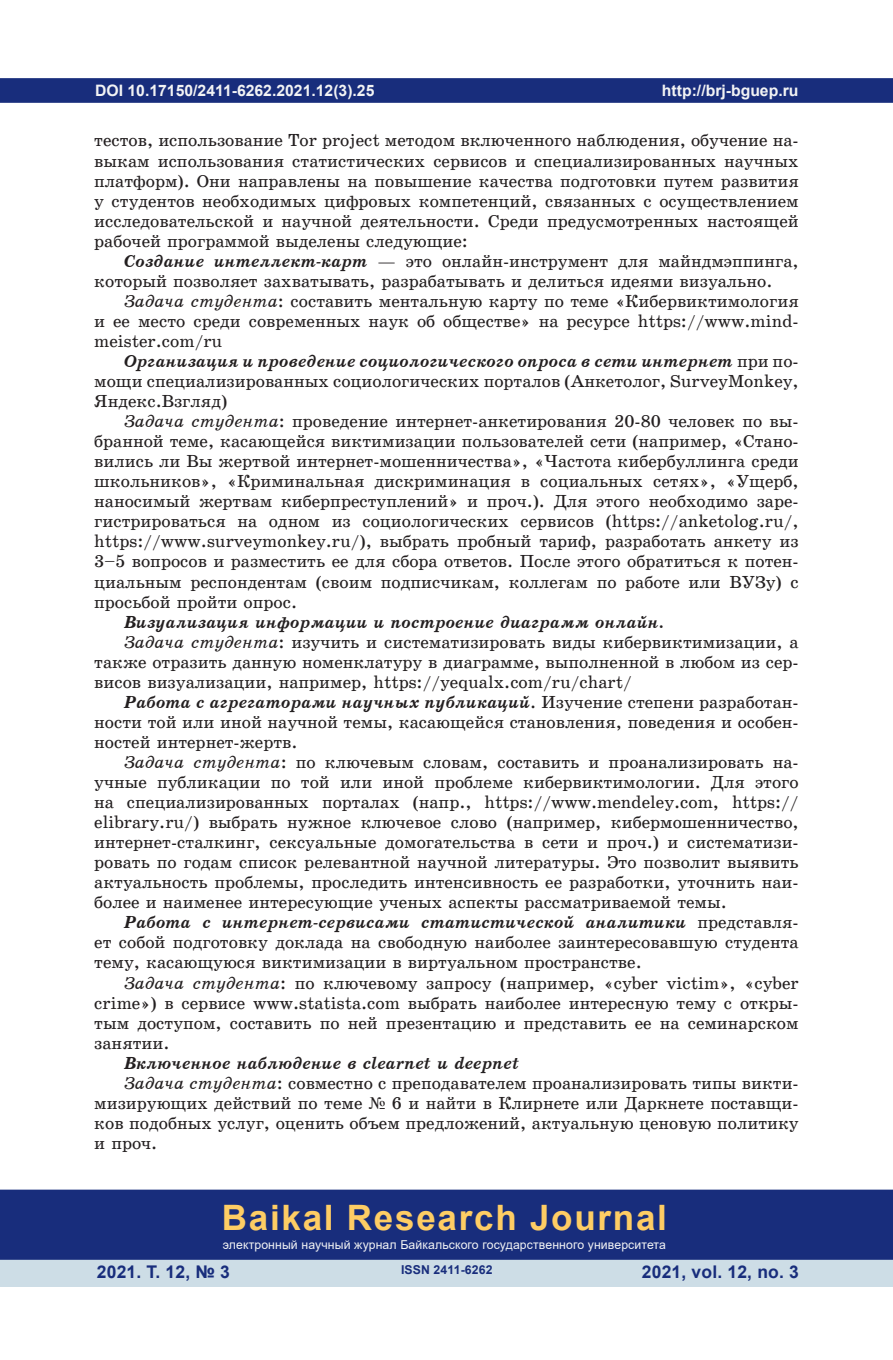
<style>
.page{position:relative;width:893px;height:1360px;background:#fff}
.page>*{position:absolute;margin:0;border:0;box-sizing:border-box;transform-origin:0 0}
.t1{font:700 35px "Arial";letter-spacing:.05em;color:#fecd64}
.t2{font:17.5px/20.1px "School Book C";color:#231f20;text-align:justify}
.t3{font:italic 17.5px "School Book C Bold";color:#231f20}
.t4{font:700 17.5px "Arial";letter-spacing:.01em;color:#182d7c}
.t5{font:700 15.75px "Arial";color:#f2f3f4}
.t6{font:12.25px "Arial";letter-spacing:.01em;color:#f2f3f4}
.t7{font:700 12.25px "Arial";letter-spacing:.01em;color:#182d7c}
.s1{font-family:"School Book C Bold";font-style:italic}
.s2{font-family:"School Book C Italic"}
.s3{font-family:"School Book C";font-style:normal}
.s4{font-family:"Times New Roman"}
</style>
<div class="page">
<div style="left:0;top:78px;width:893px;height:25px;background:#182d7c;border:2px solid #182d7c"></div>
<div style="left:0;top:1258px;width:893px;height:28px;background:#cddde6"></div>
<div style="left:0;top:1189px;width:893px;height:70px;background:#182d7c;border:2px solid #182d7c"></div>
<p class="t5" style="left:95px;top:79px;width:281px">DOI 10.17150/2411-6262.2021.12(3).25</p>
<p class="t5" style="left:662px;top:79px;width:138px">http://brj-bguep.ru</p>
<p class="t2" style="left:94px;top:131px;width:706px">тестов, использование Tor project методом включенного наблюдения, обучение на&shy;выкам использования статистических сервисов и специализированных научных платформ). Они направлены на повышение качества подготовки путем развития у студентов необходимых цифровых компетенций, связанных с осуществлением исследовательской и научной деятельности. Среди предусмотренных настоящей рабочей программой выделены следующие:</p>
<p class="t2" style="left:94px;top:251px;width:706px;text-indent:30px"><span class="s1">Создание интеллект-карт</span> — это онлайн-инструмент для майндмэппинга, который позволяет захватывать, разрабатывать и делиться идеями визуально.</p>
<p class="t2" style="left:94px;top:291px;width:706px;text-indent:30px"><span class="s2">Задача студента</span>: составить ментальную карту по теме «Кибервиктимология и ее место среди современных наук об обществе» на ресурсе https://www.mind&shy;meister.com/ru</p>
<p class="t3" style="left:124px;top:351px;width:676px">Организация и проведение социологического опроса в сети интернет <span class="s3">при по-</span></p>
<p class="t2" style="left:94px;top:371px;width:706px">мощи специализированных социологических порталов (Анкетолог, SurveyMonkey,<br>Яндекс.Взгляд)</p>
<p class="t2" style="left:94px;top:411px;width:706px;text-indent:30px"><span class="s2">Задача студента</span>: проведение интернет-анкетирования 20-80 человек по вы&shy;бранной теме, касающейся виктимизации пользователей сети (например, «Стано&shy;вились ли Вы жертвой интернет-мошенничества», «Частота кибербуллинга среди школьников», «Криминальная дискриминация в социальных сетях», «Ущерб, наносимый жертвам киберпреступлений» и проч.). Для этого необходимо заре&shy;гистрироваться на одном из социологических сервисов (https://anketolog.ru/, https://www.surveymonkey.ru/), выбрать пробный тариф, разработать анкету из 3–5 вопросов и разместить ее для сбора ответов. После этого обратиться к потен&shy;циальным респондентам (своим подписчикам, коллегам по работе или ВУЗу) с просьбой пройти опрос.</p>
<p class="t3" style="left:124px;top:612px;width:541px">Визуализация информации и построение диаграмм онлайн.</p>
<p class="t2" style="left:94px;top:632px;width:706px;text-indent:30px"><span class="s2">Задача студента</span>: изучить и систематизировать виды кибервиктимизации, а также отразить данную номенклатуру в диаграмме, выполненной в любом из сер&shy;висов визуализации, например, https://yequalx.com/ru/chart/</p>
<p class="t3" style="left:124px;top:692px;width:676px">Работа с агрегаторами научных публикаций<span class="s3">. Изучение степени разработан-</span></p>
<p class="t2" style="left:94px;top:712px;width:706px">ности той или иной научной темы, касающейся становления, поведения и особен&shy;ностей интернет-жертв.</p>
<p class="t2" style="left:94px;top:752px;width:706px;text-indent:30px"><span class="s2">Задача студента</span>: по ключевым словам, составить и проанализировать на&shy;учные публикации по той или иной проблеме кибервиктимологии. Для этого на специализированных порталах (напр., https://www.mendeley.com, https:// elibrary.ru/) выбрать нужное ключевое слово (например, кибермошенничество, интернет-сталкинг, сексуальные домогательства в сети и проч.) и систематизи&shy;ровать по годам список релевантной научной литературы. Это позволит выявить актуальность проблемы, проследить интенсивность ее разработки, уточнить наи&shy;более и наименее интересующие ученых аспекты рассматриваемой темы.</p>
<p class="t3" style="left:124px;top:912px;width:676px">Работа с интернет-сервисами статистической аналитики <span class="s3">представля-</span></p>
<p class="t2" style="left:94px;top:932px;width:706px">ет собой подготовку доклада на свободную наиболее заинтересовавшую студента тему, касающуюся виктимизации в виртуальном пространстве.</p>
<p class="t2" style="left:94px;top:972px;width:706px;text-indent:30px"><span class="s2">Задача студента</span>: по ключевому запросу (например, «cyber victim», «cyber crime») в сервисе www.statista.com выбрать наиболее интересную тему с откры&shy;тым доступом, составить по ней презентацию и представить ее на семинарском занятии.</p>
<p class="t3" style="left:124px;top:1053px;width:397px">Включенное наблюдение в clearnet и deepnet</p>
<p class="t2" style="left:94px;top:1072px;width:706px;text-indent:30px"><span class="s2">Задача студента</span>: совместно с преподавателем проанализировать типы викти&shy;мизирующих действий по теме <span class="s4">№</span> 6 и найти в Клирнете или Даркнете поставщи&shy;ков подобных услуг, оценить объем предложений, актуальную ценовую политику и проч.</p>
<h1 class="t1" style="left:222px;top:1192px;width:447px">Baikal Research Journal</h1>
<p class="t6" style="left:223px;top:1236px;width:445px">электронный научный журнал Байкальского государственного университета</p>
<p class="t4" style="left:97px;top:1259px;width:135px">2021. Т. 12, № 3</p>
<p class="t4" style="left:642px;top:1259px;width:159px">2021, vol. 12, no. 3</p>
<p class="t7" style="left:401px;top:1261px;width:93px">ISSN 2411-6262</p>
</div>
